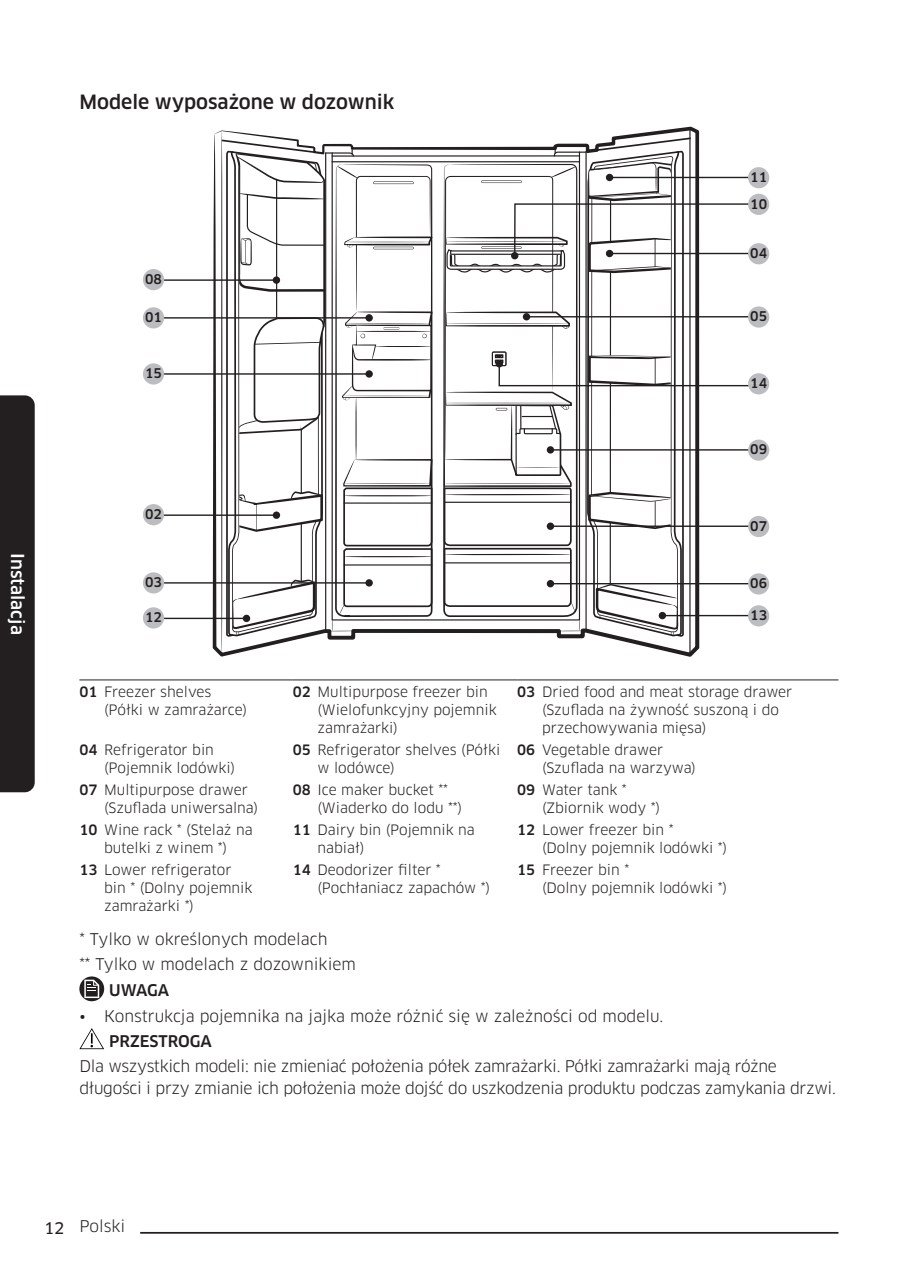
<style>
.page{position:relative;width:903px;height:1275px;background:#fff}
.page>*{position:absolute;margin:0;border:0;box-sizing:border-box;transform-origin:0 0}
.t1{font:500 19.25px "Samsung Clan Pro";color:#231f20}
.Sidebar{font:500 17.5px "Samsung Clan Pro";color:#fff}
.t2{font:15.75px/21.5px "Samsung Clan Pro";letter-spacing:-.02em;color:#231f20}
.t3{font:15.75px "Samsung Clan Pro";color:#231f20}
.DL_DT_Icon{font:500 15.75px "Samsung Clan Pro";color:#231f20}
.t4{font:14px/17.8px "Samsung Clan Pro";color:#231f20}
.t5{font:500 13.12px "Samsung Clan Pro";color:#231f20}
.s1{font-weight:500}
.s2{font-family:"Samsung Clan Pro News"}
</style>
<div class="page">
<hr style="left:79px;top:1232px;width:759px;height:2px;background:#231f20">
<div style="left:64px;top:1217px;width:76px;height:17px;background:#fff"></div>
<svg style="left:213px;top:127px;width:486px;height:530px"></svg>
<hr style="left:163px;top:279px;width:114px;height:2px;background:#231f20">
<hr style="left:163px;top:317px;width:206px;height:2px;background:#231f20">
<div style="left:143px;top:269px;width:21px;height:21px;background:#bcbdc0;border-radius:50%"></div>
<hr style="left:163px;top:373px;width:206px;height:2px;background:#231f20">
<hr style="left:163px;top:514px;width:114px;height:2px;background:#231f20">
<div style="left:143px;top:504px;width:21px;height:21px;background:#bcbdc0;border-radius:50%"></div>
<hr style="left:163px;top:618px;width:84px;height:1px;background:#231f20">
<div style="left:143px;top:607px;width:21px;height:21px;background:#bcbdc0;border-radius:50%"></div>
<div style="left:143px;top:307px;width:21px;height:21px;background:#bcbdc0;border-radius:50%"></div>
<hr style="left:163px;top:582px;width:206px;height:2px;background:#231f20">
<div style="left:143px;top:572px;width:21px;height:21px;background:#bcbdc0;border-radius:50%"></div>
<svg style="left:221px;top:131px;width:548px;height:523px"></svg>
<div style="left:143px;top:363px;width:21px;height:22px;background:#bcbdc0;border-radius:50%"></div>
<hr style="left:79px;top:679px;width:214px;height:1px;background:#231f20">
<hr style="left:293px;top:679px;width:224px;height:1px;background:#231f20">
<hr style="left:517px;top:679px;width:321px;height:1px;background:#231f20">
<svg style="left:79px;top:976px;width:25px;height:25px"></svg>
<svg style="left:84px;top:980px;width:15px;height:18px"></svg>
<svg style="left:79px;top:1028px;width:25px;height:21px"></svg>
<div style="left:0;top:395px;width:35px;height:397px;background:#231f20"></div>
<p class="Sidebar" style="left:28px;top:553px;width:83px;rotate:90deg">Instalacja</p>
<h3 class="t1" style="left:79px;top:91px;width:317px">Modele wyposażone w dozownik</h3>
<p class="t5" style="left:145px;top:271px;width:18px">08</p>
<p class="t5" style="left:145px;top:310px;width:18px">01</p>
<p class="t5" style="left:145px;top:366px;width:18px">15</p>
<p class="t5" style="left:145px;top:506px;width:18px">02</p>
<p class="t5" style="left:750px;top:169px;width:18px">11</p>
<p class="t5" style="left:750px;top:196px;width:18px">10</p>
<p class="t5" style="left:750px;top:245px;width:18px">04</p>
<p class="t5" style="left:750px;top:309px;width:18px">05</p>
<p class="t5" style="left:750px;top:375px;width:18px">14</p>
<p class="t5" style="left:750px;top:442px;width:18px">09</p>
<p class="t5" style="left:750px;top:518px;width:18px">07</p>
<p class="t5" style="left:145px;top:575px;width:18px">03</p>
<p class="t5" style="left:750px;top:576px;width:18px">06</p>
<p class="t5" style="left:145px;top:610px;width:18px">12</p>
<p class="t5" style="left:750px;top:607px;width:18px">13</p>
<p class="t4" style="left:104px;top:683px;width:144px;text-indent:-25px"><span class="s1">01</span> Freezer shelves (Półki w zamrażarce)</p>
<p class="t4" style="left:317px;top:683px;width:181px;text-indent:-25px"><span class="s1">02</span> Multipurpose freezer bin (Wielofunkcyjny pojemnik zamrażarki)</p>
<p class="t4" style="left:542px;top:683px;width:252px;text-indent:-25px"><span class="s1">03</span> Dried food and meat storage drawer (Szuflada na żywność suszoną i do przechowywania mięsa)</p>
<p class="t4" style="left:104px;top:741px;width:133px;text-indent:-25px"><span class="s1">04</span> Refrigerator bin (Pojemnik lodówki)</p>
<p class="t4" style="left:317px;top:741px;width:184px;text-indent:-25px"><span class="s1">05</span> Refrigerator shelves (Półki w lodówce)</p>
<p class="t4" style="left:542px;top:741px;width:156px;text-indent:-25px"><span class="s1">06</span> Vegetable drawer (Szuflada na warzywa)</p>
<p class="t4" style="left:104px;top:781px;width:156px;text-indent:-25px"><span class="s1">07</span> Multipurpose drawer (Szuflada uniwersalna)</p>
<p class="t4" style="left:317px;top:781px;width:146px;text-indent:-25px"><span class="s1">08</span> Ice maker bucket ** (Wiaderko do lodu **)</p>
<p class="t4" style="left:542px;top:781px;width:120px;text-indent:-25px"><span class="s1">09</span> Water tank * (Zbiornik wody *)</p>
<p class="t4" style="left:79px;top:821px;width:175px;text-align:center"><span class="s1">10</span> Wine rack * (Stelaż na butelki z winem *)</p>
<p class="t4" style="left:317px;top:821px;width:159px;text-indent:-25px"><span class="s1">11</span> Dairy bin (Pojemnik na nabiał)</p>
<p class="t4" style="left:542px;top:821px;width:187px;text-indent:-25px"><span class="s1">12</span> Lower freezer bin *<br>(Dolny pojemnik lodówki *)</p>
<p class="t4" style="left:104px;top:861px;width:150px;text-indent:-25px"><span class="s1">13</span> Lower refrigerator bin * (Dolny pojemnik zamrażarki *)</p>
<p class="t4" style="left:317px;top:861px;width:174px;text-indent:-25px"><span class="s1">14</span> Deodorizer filter * (Pochłaniacz zapachów *)</p>
<p class="t4" style="left:542px;top:861px;width:187px;text-indent:-25px"><span class="s1">15</span> Freezer bin *<br>(Dolny pojemnik lodówki *)</p>
<p class="t3" style="left:79px;top:930px;width:250px">* Tylko w określonych modelach</p>
<p class="t3" style="left:79px;top:954px;width:278px">** Tylko w modelach z dozownikiem</p>
<p class="DL_DT_Icon" style="left:109px;top:981px;width:62px">UWAGA</p>
<p class="t3" style="left:79px;top:1007px;width:585px">• Konstrukcja pojemnika na jajka może różnić się w zależności od modelu.</p>
<p class="DL_DT_Icon" style="left:109px;top:1032px;width:104px">PRZESTROGA</p>
<p class="t2" style="left:79px;top:1056px;width:758px">Dla wszystkich modeli: nie zmieniać położenia półek zamrażarki. Półki zamrażarki mają różne długości i przy zmianie ich położenia może dojść do uszkodzenia produktu podczas zamykania drzwi.</p>
<p class="t2" style="left:44px;top:1215px;width:83px"><span class="s2">12</span> Polski</p>
</div>
